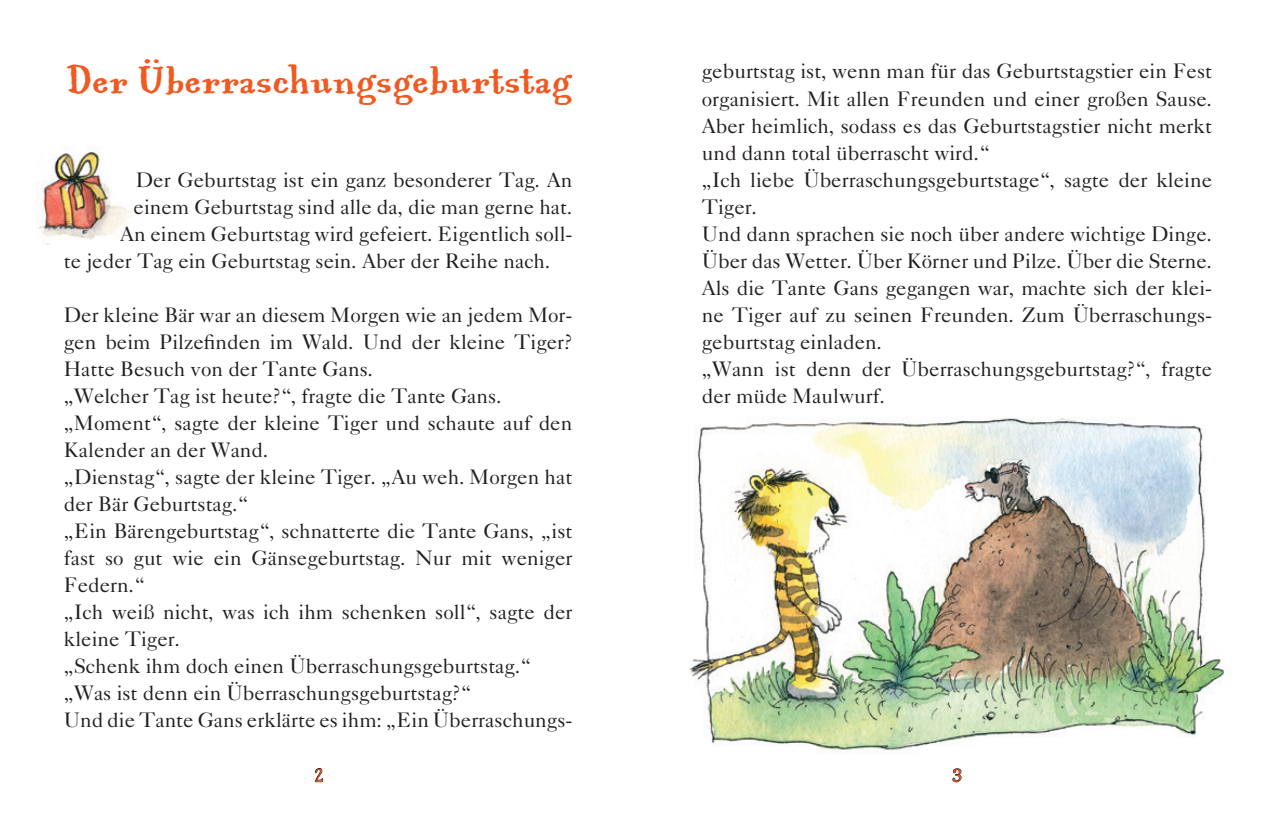
<style>
.page{position:relative;width:1276px;height:830px;background:#fff}
.page>*{position:absolute;margin:0;border:0;box-sizing:border-box;transform-origin:0 0}
.t1{font:41.62px "Aunt Mildred MVB Bd LF";color:#f15921}
.t2{font:22.5px "Aunt Mildred MVB Rg LF";color:#f15921}
.t3{font:20.93px/27px "Caslon Five Forty";color:#231f20}
</style>
<div class="page">
<img style="left:38px;top:152px;width:94px;height:92px">
<img style="left:689px;top:418px;width:535px;height:332px">
<svg style="left:315px;top:768px;width:8px;height:14px"></svg>
<svg style="left:952px;top:768px;width:9px;height:14px"></svg>
<h1 class="t1" style="left:66px;top:54px;width:507px">Der Überraschungsgeburtstag</h1>
<p class="t3" style="left:136px;top:165px;width:438px">Der Geburtstag ist ein ganz besonderer Tag. An</p>
<p class="t3" style="left:134px;top:192px;width:440px">einem Geburtstag sind alle da, die man gerne hat.</p>
<p class="t3" style="left:120px;top:219px;width:454px">An einem Geburtstag wird gefeiert. Eigentlich soll-</p>
<p class="t3" style="left:64px;top:246px;width:488px">te jeder Tag ein Geburtstag sein. Aber der Reihe nach.</p>
<p class="t3" style="left:64px;top:300px;width:510px">Der kleine Bär war an diesem Morgen wie an jedem Mor&shy;gen beim Pilzefinden im Wald. Und der kleine Tiger?<br>Hatte Besuch von der Tante Gans.<br>„Welcher Tag ist heute?“, fragte die Tante Gans. „Moment“, sagte der kleine Tiger und schaute auf den Kalender an der Wand.<br>„Dienstag“, sagte der kleine Tiger. „Au weh. Morgen hat der Bär Geburtstag.“<br>„Ein Bärengeburtstag“, schnatterte die Tante Gans, „ist fast so gut wie ein Gänsegeburtstag. Nur mit weniger Federn.“<br>„Ich weiß nicht, was ich ihm schenken soll“, sagte der kleine Tiger.<br>„Schenk ihm doch einen Überraschungsgeburtstag.“ „Was ist denn ein Überraschungsgeburtstag?“<br>Und die Tante Gans erklärte es ihm: „Ein Überraschungs-</p>
<p class="t3" style="left:702px;top:57px;width:512px">geburtstag ist, wenn man für das Geburtstagstier ein Fest organisiert. Mit allen Freunden und einer großen Sause.<br>Aber heimlich, sodass es das Geburtstagstier nicht merkt und dann total überrascht wird.“<br>„Ich liebe Überraschungsgeburtstage“, sagte der kleine Tiger.<br>Und dann sprachen sie noch über andere wichtige Dinge.<br>Über das Wetter. Über Körner und Pilze. Über die Sterne.<br>Als die Tante Gans gegangen war, machte sich der klei&shy;ne Tiger auf zu seinen Freunden. Zum Überraschungs&shy;geburtstag einladen.<br>„Wann ist denn der Überraschungsgeburtstag?“, fragte der müde Maulwurf.</p>
<p class="t2" style="left:313px;top:760px;width:13px">2</p>
<p class="t2" style="left:951px;top:760px;width:13px">3</p>
</div>
